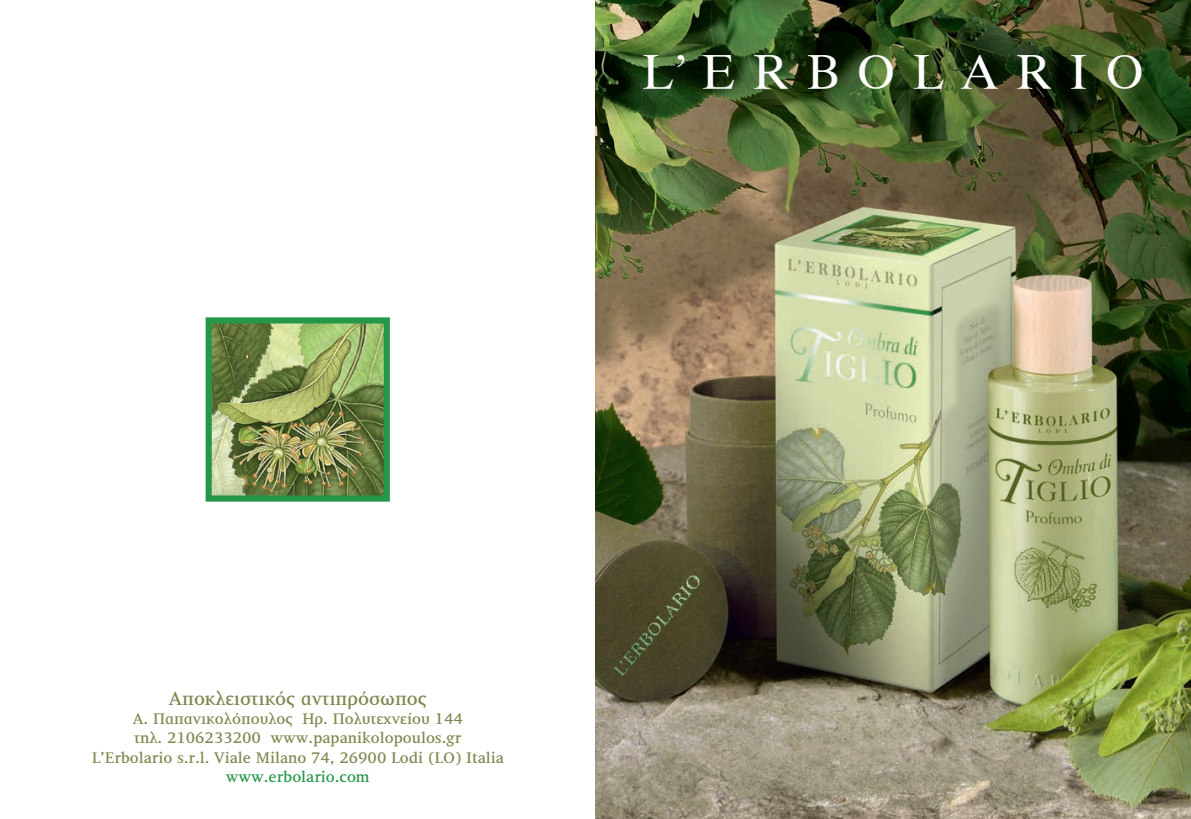
<style>
.page{position:relative;width:1191px;height:819px;background:#fff}
.page>*{position:absolute;margin:0;border:0;box-sizing:border-box;transform-origin:0 0}
.t1{font:49px "UB Times";letter-spacing:.37em;color:#fff}
.Normale{font:19.25px "PF Diplomat Med";color:#7f874f}
.Normale-2{font:15.75px "PF Diplomat Med";color:#7f874f}
.Normale-3{font:15.75px "PF Diplomat Med";color:#269749}
</style>
<div class="page">
<img style="left:595px;top:0;width:596px;height:819px">
<img style="left:213px;top:324px;width:170px;height:170px">
<div style="left:206px;top:317px;width:184px;height:184px;border:6px solid #269749"></div>
<p class="t1" style="left:642px;top:46px;width:503px">L’ERBOLARIO</p>
<p class="Normale" style="left:169px;top:688px;width:259px">Αποκλειστικός αντιπρόσωπος</p>
<p class="Normale-2" style="left:133px;top:710px;width:331px">Α. Παπανικολόπουλος Ηρ. Πολυτεχνείου 144</p>
<p class="Normale-2" style="left:134px;top:729px;width:328px">τηλ. 2106233200 www.papanikolopoulos.gr</p>
<p class="Normale-2" style="left:92px;top:749px;width:414px">L’Erbolario s.r.l. Viale Milano 74, 26900 Lodi (LO) Italia</p>
<p class="Normale-3" style="left:226px;top:768px;width:146px">www.erbolario.com</p>
</div>
